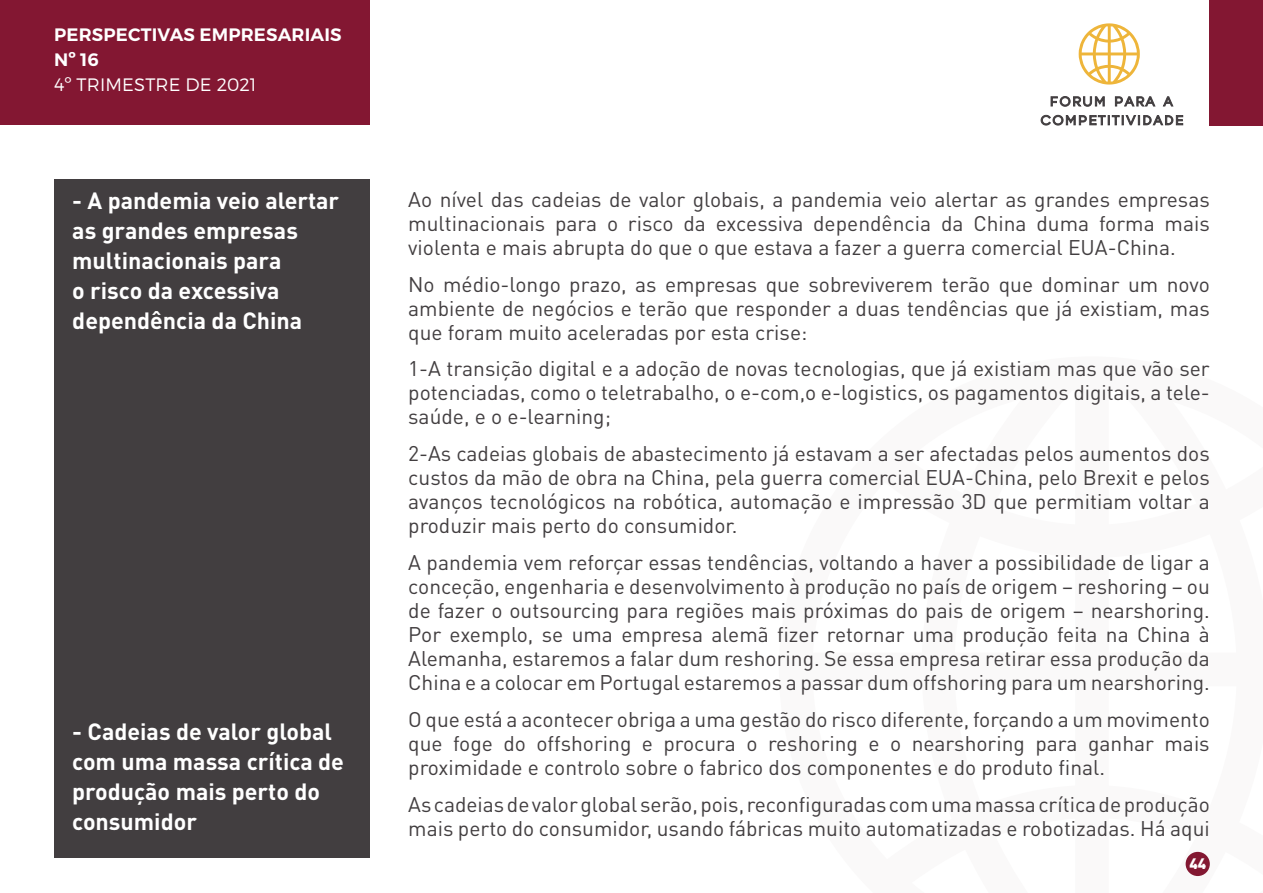
<style>
.page{position:relative;width:1263px;height:893px;background:#fff}
.page>*{position:absolute;margin:0;border:0;box-sizing:border-box;transform-origin:0 0}
.t1{font:700 23.25px/30px "DIN Pro";color:#fff}
.t2{font:21px/24px "DIN Pro";color:#423e40;text-align:justify}
.t3{font:600 18px/25.2px "Montserrat";letter-spacing:.01em;color:#fff}
.t4{font:300 18px "Montserrat";letter-spacing:.01em;color:#fff}
.t5{font:900 15px "DIN Pro";color:#fff}
</style>
<div class="page">
<div style="left:54px;top:179px;width:316px;height:678px;background:#423e40"></div>
<div style="left:0;top:0;width:370px;height:125px;background:#831732"></div>
<div style="left:1210px;top:0;width:53px;height:125px;background:#831732"></div>
<svg style="left:1079px;top:23px;width:61px;height:62px"></svg>
<svg style="left:1050px;top:96px;width:55px;height:11px"></svg>
<svg style="left:1115px;top:96px;width:41px;height:11px"></svg>
<svg style="left:1162px;top:96px;width:12px;height:11px"></svg>
<svg style="left:1040px;top:114px;width:143px;height:12px"></svg>
<div style="left:1185px;top:852px;width:25px;height:24px;background:#831832;border-radius:50%"></div>
<p class="t3" style="left:54px;top:22px;width:289px">PERSPECTIVAS EMPRESARIAIS<br>Nº 16</p>
<p class="t4" style="left:54px;top:74px;width:204px">4º TRIMESTRE DE 2021</p>
<p class="t1" style="left:72px;top:184px;width:268px">- A pandemia veio alertar as grandes empresas multinacionais para<br>o risco da excessiva dependência da China</p>
<p class="t1" style="left:72px;top:715px;width:273px">- Cadeias de valor global com uma massa crítica de produção mais perto do consumidor</p>
<p class="t2" style="left:408px;top:186px;width:803px">Ao nível das cadeias de valor globais, a pandemia veio alertar as grandes empresas multinacionais para o risco da excessiva dependência da China duma forma mais violenta e mais abrupta do que o que estava a fazer a guerra comercial EUA-China.</p>
<p class="t2" style="left:408px;top:271px;width:803px">No médio-longo prazo, as empresas que sobreviverem terão que dominar um novo ambiente de negócios e terão que responder a duas tendências que já existiam, mas que foram muito aceleradas por esta crise:</p>
<p class="t2" style="left:408px;top:356px;width:803px">1-A transição digital e a adoção de novas tecnologias, que já existiam mas que vão ser potenciadas, como o teletrabalho, o e-com,o e-logistics, os pagamentos digitais, a tele&shy;saúde, e o e-learning;</p>
<p class="t2" style="left:408px;top:441px;width:803px">2-As cadeias globais de abastecimento já estavam a ser afectadas pelos aumentos dos custos da mão de obra na China, pela guerra comercial EUA-China, pelo Brexit e pelos avanços tecnológicos na robótica, automação e impressão 3D que permitiam voltar a produzir mais perto do consumidor.</p>
<p class="t2" style="left:408px;top:549px;width:803px">A pandemia vem reforçar essas tendências, voltando a haver a possibilidade de ligar a conceção, engenharia e desenvolvimento à produção no país de origem – reshoring – ou de fazer o outsourcing para regiões mais próximas do pais de origem – nearshoring.<br>Por exemplo, se uma empresa alemã fizer retornar uma produção feita na China à Alemanha, estaremos a falar dum reshoring. Se essa empresa retirar essa produção da China e a colocar em Portugal estaremos a passar dum offshoring para um nearshoring.</p>
<p class="t2" style="left:408px;top:706px;width:803px">O que está a acontecer obriga a uma gestão do risco diferente, forçando a um movimento que foge do offshoring e procura o reshoring e o nearshoring para ganhar mais proximidade e controlo sobre o fabrico dos componentes e do produto final.</p>
<p class="t2" style="left:408px;top:791px;width:803px">As cadeias de valor global serão, pois, reconfiguradas com uma massa crítica de produção mais perto do consumidor, usando fábricas muito automatizadas e robotizadas. Há aqui</p>
<p class="t5" style="left:1189px;top:853px;width:18px">44</p>
</div>
